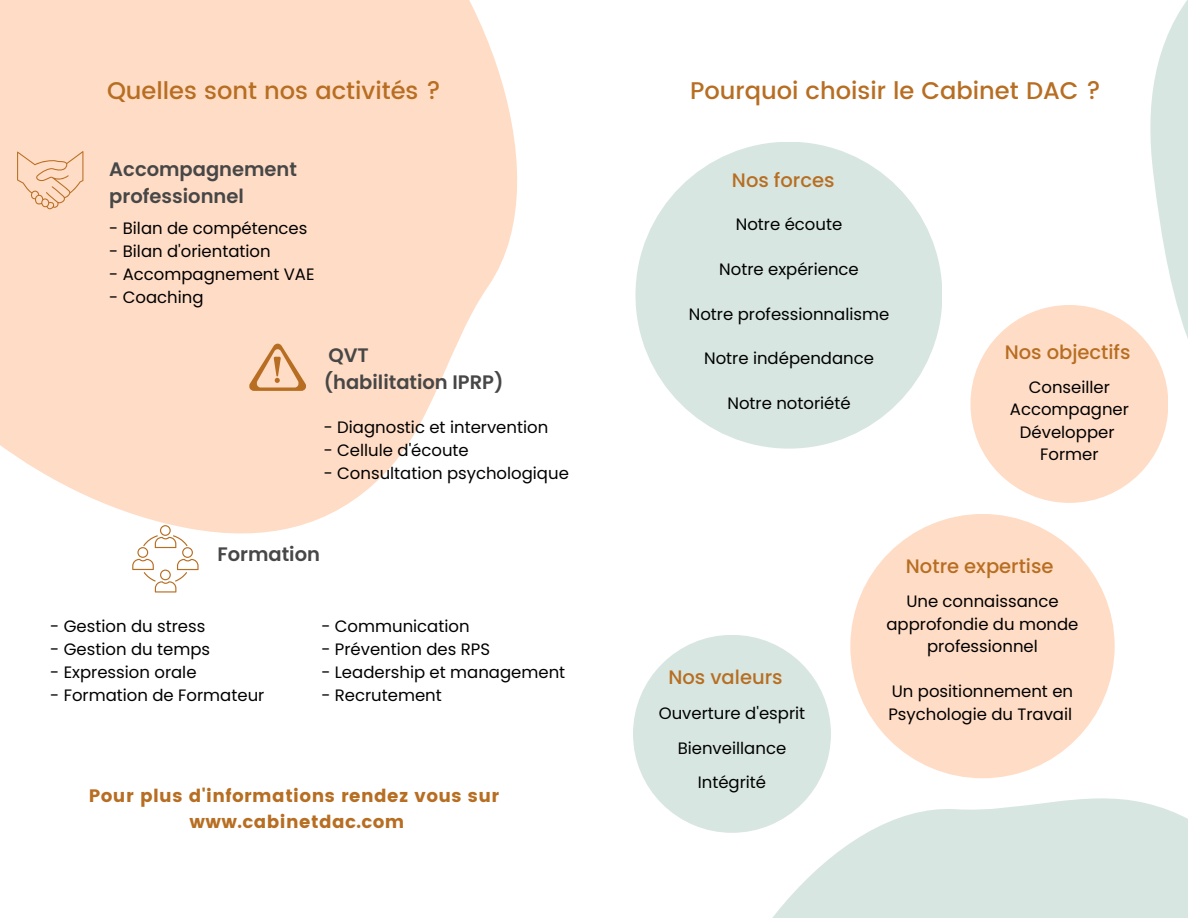
<style>
.page{position:relative;width:1188px;height:918px;background:#fff}
.page>*{position:absolute;margin:0;border:0;box-sizing:border-box;transform-origin:0 0}
.t1{font:500 24.15px "Poppins";color:#b76e22}
.t2{font:600 19.5px/27px "Poppins";color:#474747}
.t3{font:500 19.5px "Poppins";color:#b76e22}
.t4{font:18px/25.8px "Poppins";letter-spacing:.025em;color:#b76e22;text-align:center}
.t5{font:16.5px/22.5px "Poppins";color:#000;text-align:center}
</style>
<div class="page">
<svg style="left:0;top:0;width:517px;height:534px;fill:#ffdcc5"></svg>
<svg style="left:689px;top:772px;width:499px;height:146px;fill:#d7e6e0"></svg>
<svg style="left:994px;top:0;width:194px;height:546px"></svg>
<svg style="left:17px;top:151px;width:66px;height:58px"></svg>
<svg style="left:249px;top:344px;width:57px;height:47px"></svg>
<div style="left:970px;top:305px;width:198px;height:198px;background:#ffdcc5;border-radius:50%"></div>
<div style="left:635px;top:142px;width:307px;height:307px;background:#d7e6e0;border-radius:50%"></div>
<div style="left:850px;top:514px;width:265px;height:264px;background:#ffdcc5;border-radius:50%"></div>
<div style="left:633px;top:635px;width:198px;height:198px;background:#d7e6e0;border-radius:50%"></div>
<svg style="left:132px;top:525px;width:67px;height:68px"></svg>
<h1 class="t1" style="left:107px;top:77px;width:335px">Quelles sont nos activités ?</h1>
<p class="t2" style="left:109px;top:156px;width:189px">Accompagnement professionnel</p>
<p class="t5" style="left:109px;top:217px;width:200px">- Bilan de compétences</p>
<p class="t5" style="left:109px;top:240px;width:163px">- Bilan d'orientation</p>
<p class="t5" style="left:109px;top:263px;width:207px">- Accompagnement VAE</p>
<p class="t5" style="left:109px;top:286px;width:96px">- Coaching</p>
<p class="t2" style="left:324px;top:342px;width:181px">QVT<br>(habilitation IPRP)</p>
<p class="t5" style="left:324px;top:416px;width:226px">- Diagnostic et intervention</p>
<p class="t5" style="left:324px;top:439px;width:147px">- Cellule d'écoute</p>
<p class="t5" style="left:324px;top:462px;width:247px">- Consultation psychologique</p>
<p class="t2" style="left:217px;top:541px;width:104px">Formation</p>
<p class="t5" style="left:50px;top:615px;width:157px">- Gestion du stress</p>
<p class="t5" style="left:50px;top:638px;width:161px">- Gestion du temps</p>
<p class="t5" style="left:50px;top:661px;width:148px">- Expression orale</p>
<p class="t5" style="left:50px;top:684px;width:216px">- Formation de Formateur</p>
<p class="t5" style="left:321px;top:615px;width:150px">- Communication</p>
<p class="t5" style="left:321px;top:638px;width:170px">- Prévention des RPS</p>
<p class="t5" style="left:321px;top:661px;width:245px">- Leadership et management</p>
<p class="t5" style="left:321px;top:684px;width:122px">- Recrutement</p>
<p class="t4" style="left:89px;top:783px;width:412px">Pour plus d'informations rendez vous sur www.cabinetdac.com</p>
<h1 class="t1" style="left:690px;top:77px;width:412px">Pourquoi choisir le Cabinet DAC ?</h1>
<p class="t3" style="left:732px;top:166px;width:104px">Nos forces</p>
<p class="t5" style="left:736px;top:213px;width:108px">Notre écoute</p>
<p class="t5" style="left:719px;top:258px;width:141px">Notre expérience</p>
<p class="t5" style="left:689px;top:303px;width:202px">Notre professionnalisme</p>
<p class="t5" style="left:704px;top:347px;width:171px">Notre indépendance</p>
<p class="t5" style="left:727px;top:392px;width:125px">Notre notoriété</p>
<p class="t3" style="left:1005px;top:338px;width:127px">Nos objectifs</p>
<p class="t5" style="left:1010px;top:376px;width:121px">Conseiller<br>Accompagner<br>Développer<br>Former</p>
<p class="t3" style="left:668px;top:664px;width:116px">Nos valeurs</p>
<p class="t5" style="left:659px;top:696px;width:148px;line-height:34.3px">Ouverture d'esprit<br>Bienveillance<br>Intégrité</p>
<p class="t3" style="left:906px;top:552px;width:149px">Notre expertise</p>
<p class="t5" style="left:886px;top:590px;width:194px">Une connaissance approfondie du monde professionnel</p>
<p class="t5" style="left:888px;top:680px;width:186px;text-align:left">Un positionnement en<br>Psychologie du Travail</p>
</div>
